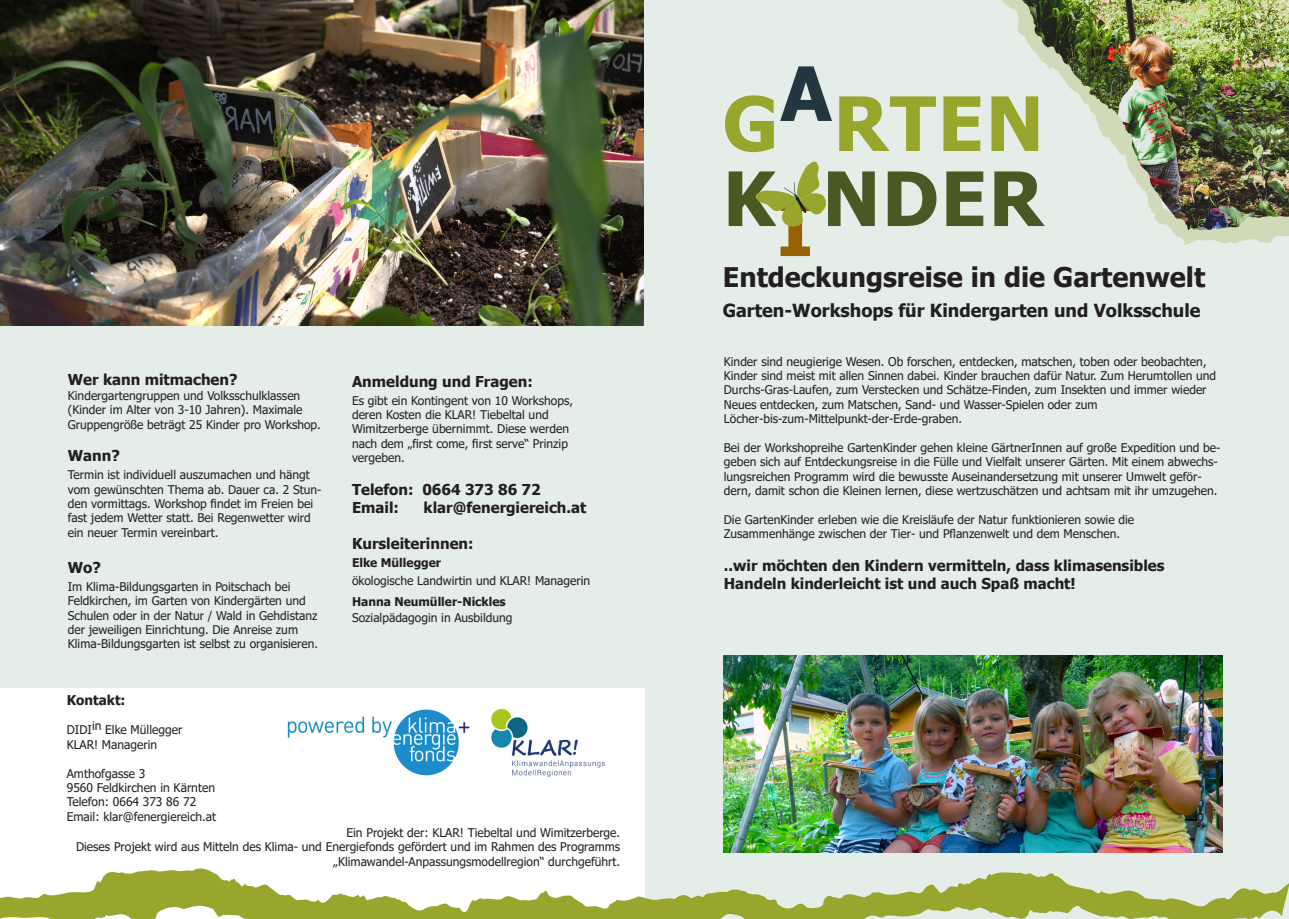
<style>
.page{position:relative;width:1289px;height:919px;background:#fff}
.page>*{position:absolute;margin:0;border:0;box-sizing:border-box;transform-origin:0 0}
.t1{font:700 75px "Tahoma";letter-spacing:.025em;color:#98a62e}
.t2{font:700 75px "Tahoma";letter-spacing:.025em;color:#485923}
.t3{font:700 27px "Tahoma";color:#231f20}
.t4{font:700 18px "Tahoma";color:#231f20}
.t5{font:700 15px "Tahoma";color:#231f20}
.t6{font:700 13.5px "Tahoma";color:#231f20}
.t7{font:12px/14.4px "Tahoma";color:#231f20}
.t8{font:700 12px "Tahoma";color:#231f20}
.s1{font-weight:700}
.s2{color:#976103}
</style>
<div class="page">
<div style="left:0;top:0;width:644px;height:918px;background:#e4ede8"></div>
<img style="left:0;top:0;width:644px;height:325px">
<div style="left:644px;top:0;width:644px;height:918px;background:#e4ede8"></div>
<div style="left:0;top:688px;width:644px;height:230px;background:#fff"></div>
<img style="left:287px;top:708px;width:318px;height:69px">
<img style="left:1200px;top:0;width:88px;height:214px">
<svg style="left:1184px;top:214px;width:104px;height:32px"></svg>
<svg style="left:755px;top:187px;width:32px;height:38px"></svg>
<img style="left:723px;top:655px;width:499px;height:197px">
<svg style="left:0;top:864px;width:1288px;height:54px"></svg>
<img style="left:787px;top:0;width:413px;height:245px">
<p class="t5" style="left:68px;top:369px;width:171px">Wer kann mitmachen?</p>
<p class="t7" style="left:68px;top:389px;width:254px">Kindergartengruppen und Volksschulklassen (Kinder im Alter von 3-10 Jahren). Maximale<br>Gruppengröße beträgt 25 Kinder pro Workshop.</p>
<p class="t5" style="left:68px;top:445px;width:54px">Wann?</p>
<p class="t7" style="left:68px;top:468px;width:255px">Termin ist individuell auszumachen und hängt vom gewünschten Thema ab. Dauer ca. 2 Stun&shy;den vormittags. Workshop findet im Freien bei fast jedem Wetter statt. Bei Regenwetter wird ein neuer Termin vereinbart.</p>
<p class="t5" style="left:68px;top:556px;width:35px">Wo?</p>
<p class="t7" style="left:68px;top:580px;width:224px">Im Klima-Bildungsgarten in Poitschach bei</p>
<p class="t7" style="left:68px;top:594px;width:252px">Feldkirchen, im Garten von Kindergärten und Schulen oder in der Natur / Wald in Gehdistanz der jeweiligen Einrichtung. Die Anreise zum Klima-Bildungsgarten ist selbst zu organisieren.</p>
<p class="t6" style="left:67px;top:691px;width:60px">Kontakt:</p>
<p class="t7" style="left:67px;top:723px;width:117px">DIDIin Elke Müllegger</p>
<p class="t7" style="left:67px;top:737px;width:92px">KLAR! Managerin</p>
<p class="t7" style="left:67px;top:766px;width:80px">Amthofgasse 3</p>
<p class="t7" style="left:67px;top:781px;width:150px">9560 Feldkirchen in Kärnten</p>
<p class="t7" style="left:67px;top:795px;width:131px">Telefon: 0664 373 86 72</p>
<p class="t7" style="left:67px;top:809px;width:151px">Email: klar@fenergiereich.at</p>
<p class="t5" style="left:352px;top:370px;width:182px">Anmeldung und Fragen:</p>
<p class="t7" style="left:352px;top:393px;width:222px">Es gibt ein Kontingent von 10 Workshops, deren Kosten die KLAR! Tiebeltal und Wimitzerberge übernimmt. Diese werden nach dem „first come, first serve“ Prinzip vergeben.</p>
<p class="t5" style="left:352px;top:478px;width:190px">Telefon: 0664 373 86 72</p>
<p class="t5" style="left:352px;top:496px;width:49px">Email:</p>
<p class="t5" style="left:423px;top:496px;width:164px">klar@fenergiereich.at</p>
<p class="t5" style="left:352px;top:532px;width:123px">Kursleiterinnen:</p>
<p class="t7" style="left:352px;top:554px;width:240px;line-height:18px"><span class="s1">Elke Müllegger<br></span>ökologische Landwirtin und KLAR! Managerin</p>
<p class="t8" style="left:352px;top:593px;width:155px">Hanna Neumüller-Nickles</p>
<p class="t7" style="left:352px;top:611px;width:162px">Sozialpädagogin in Ausbildung</p>
<p class="t7" style="left:346px;top:825px;width:275px">Ein Projekt der: KLAR! Tiebeltal und Wimitzerberge.</p>
<p class="t7" style="left:76px;top:840px;width:545px;text-align:right">Dieses Projekt wird aus Mitteln des Klima- und Energiefonds gefördert und im Rahmen des Programms „Klimawandel-Anpassungsmodellregion“ durchgeführt.</p>
<p class="t1" style="left:722px;top:71px;width:322px">G<sup>A</sup>RTEN</p>
<p class="t2" style="left:723px;top:146px;width:322px">K<span class="s2">I</span>NDER</p>
<p class="t3" style="left:722px;top:258px;width:484px">Entdeckungsreise in die Gartenwelt</p>
<p class="t4" style="left:722px;top:298px;width:479px">Garten-Workshops für Kindergarten und Volksschule</p>
<p class="t7" style="left:723px;top:354px;width:494px">Kinder sind neugierige Wesen. Ob forschen, entdecken, matschen, toben oder beobachten, Kinder sind meist mit allen Sinnen dabei. Kinder brauchen dafür Natur. Zum Herumtollen und Durchs-Gras-Laufen, zum Verstecken und Schätze-Finden, zum Insekten und immer wieder Neues entdecken, zum Matschen, Sand- und Wasser-Spielen oder zum</p>
<p class="t7" style="left:723px;top:412px;width:240px">Löcher-bis-zum-Mittelpunkt-der-Erde-graben.</p>
<p class="t7" style="left:723px;top:441px;width:498px">Bei der Workshopreihe GartenKinder gehen kleine GärtnerInnen auf große Expedition und be&shy;geben sich auf Entdeckungsreise in die Fülle und Vielfalt unserer Gärten. Mit einem abwechs&shy;lungsreichen Programm wird die bewusste Auseinandersetzung mit unserer Umwelt geför&shy;dern, damit schon die Kleinen lernen, diese wertzuschätzen und achtsam mit ihr umzugehen.</p>
<p class="t7" style="left:723px;top:513px;width:412px">Die GartenKinder erleben wie die Kreisläufe der Natur funktionieren sowie die</p>
<p class="t7" style="left:723px;top:527px;width:398px">Zusammenhänge zwischen der Tier- und Pflanzenwelt und dem Menschen.</p>
<p class="t5" style="left:723px;top:555px;width:442px">..wir möchten den Kindern vermitteln, dass klimasensibles</p>
<p class="t5" style="left:723px;top:573px;width:353px">Handeln kinderleicht ist und auch Spaß macht!</p>
</div>
